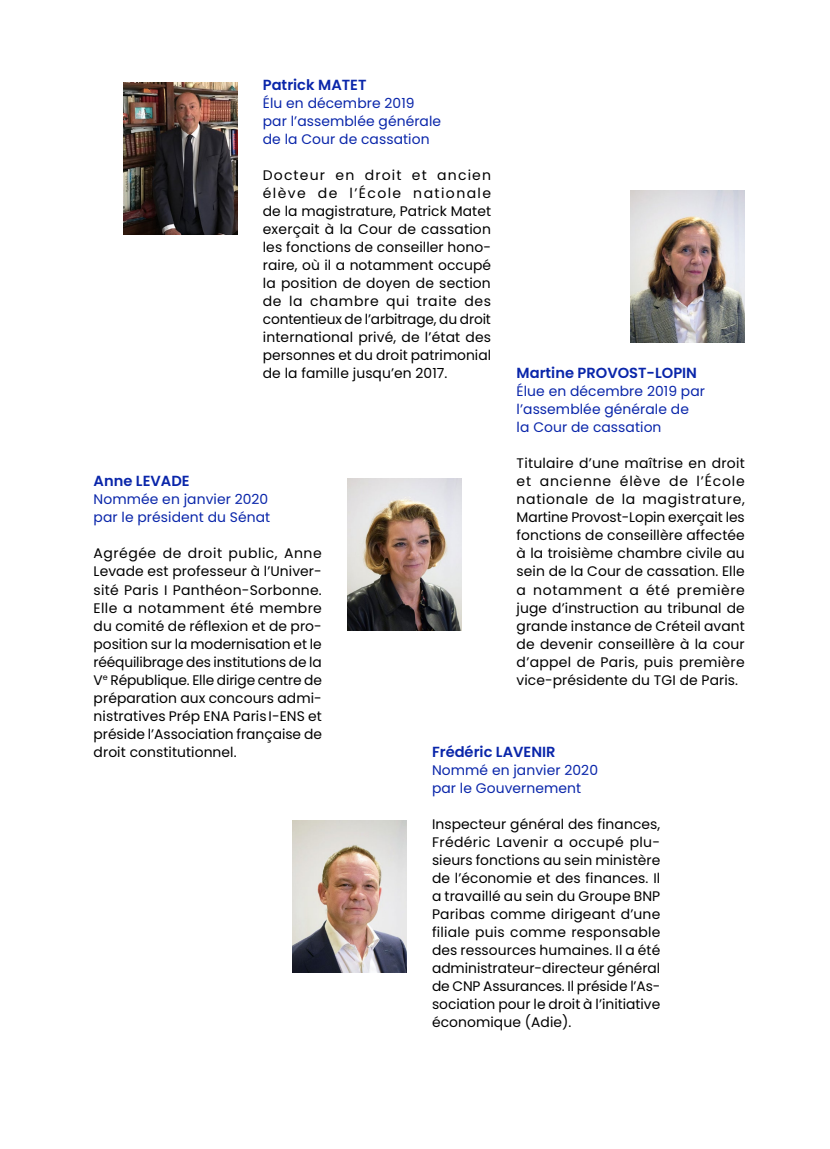
<style>
.page{position:relative;width:830px;height:1149px;background:#fff}
.page>*{position:absolute;margin:0;border:0;box-sizing:border-box;transform-origin:0 0}
.t1{font:600 14.7px "Poppins";color:#0a26aa}
.t2{font:13.8px/18px "Poppins HATVP 400";letter-spacing:.005em;color:#000;text-align:justify}
.t3{font:13.8px/18px "Poppins HATVP 400";letter-spacing:.005em;color:#0a26aa}
</style>
<div class="page">
<img style="left:123px;top:82px;width:114px;height:152px">
<img style="left:292px;top:820px;width:114px;height:152px">
<img style="left:347px;top:478px;width:114px;height:152px">
<img style="left:630px;top:190px;width:114px;height:152px">
<p class="t1" style="left:263px;top:76px;width:105px">Patrick MATET</p>
<p class="t3" style="left:263px;top:94px;width:180px">Élu en décembre 2019 par l’assemblée générale de la Cour de cassation</p>
<p class="t2" style="left:263px;top:166px;width:230px">Docteur en droit et ancien élève de l’École nationale de la magistrature, Patrick Matet exerçait à la Cour de cassation les fonctions de conseiller hono&shy;raire, où il a notamment occupé la position de doyen de section de la chambre qui traite des contentieux de l’arbitrage, du droit international privé, de l’état des personnes et du droit patrimonial de la famille jusqu’en 2017.</p>
<p class="t1" style="left:516px;top:364px;width:182px">Martine PROVOST-LOPIN</p>
<p class="t3" style="left:516px;top:382px;width:190px">Élue en décembre 2019 par l’assemblée générale de la Cour de cassation</p>
<p class="t2" style="left:516px;top:454px;width:230px">Titulaire d’une maîtrise en droit et ancienne élève de l’École nationale de la magistrature, Martine Provost-Lopin exerçait les fonctions de conseillère affectée à la troisième chambre civile au sein de la Cour de cassation. Elle a notamment a été première juge d’instruction au tribunal de grande instance de Créteil avant de devenir conseillère à la cour d’appel de Paris, puis première vice-présidente du TGI de Paris.</p>
<p class="t1" style="left:94px;top:472px;width:97px">Anne LEVADE</p>
<p class="t3" style="left:94px;top:490px;width:178px">Nommée en janvier 2020 par le président du Sénat</p>
<p class="t2" style="left:94px;top:544px;width:230px">Agrégée de droit public, Anne Levade est professeur à l’Univer&shy;sité Paris I Panthéon-Sorbonne.<br>Elle a notamment été membre du comité de réflexion et de pro&shy;position sur la modernisation et le rééquilibrage des institutions de la V<sup>e</sup> République. Elle dirige centre de préparation aux concours admi&shy;nistratives Prép ENA Paris I-ENS et préside l’Association française de droit constitutionnel.</p>
<p class="t1" style="left:432px;top:742px;width:125px">Frédéric LAVENIR</p>
<p class="t3" style="left:432px;top:760px;width:167px">Nommé en janvier 2020 par le Gouvernement</p>
<p class="t2" style="left:432px;top:814px;width:230px">Inspecteur général des finances, Frédéric Lavenir a occupé plu&shy;sieurs fonctions au sein ministère de l’économie et des finances. Il a travaillé au sein du Groupe BNP Paribas comme dirigeant d’une filiale puis comme responsable des ressources humaines. Il a été administrateur-directeur général de CNP Assurances. Il préside l’As&shy;sociation pour le droit à l’initiative économique (Adie).</p>
</div>
